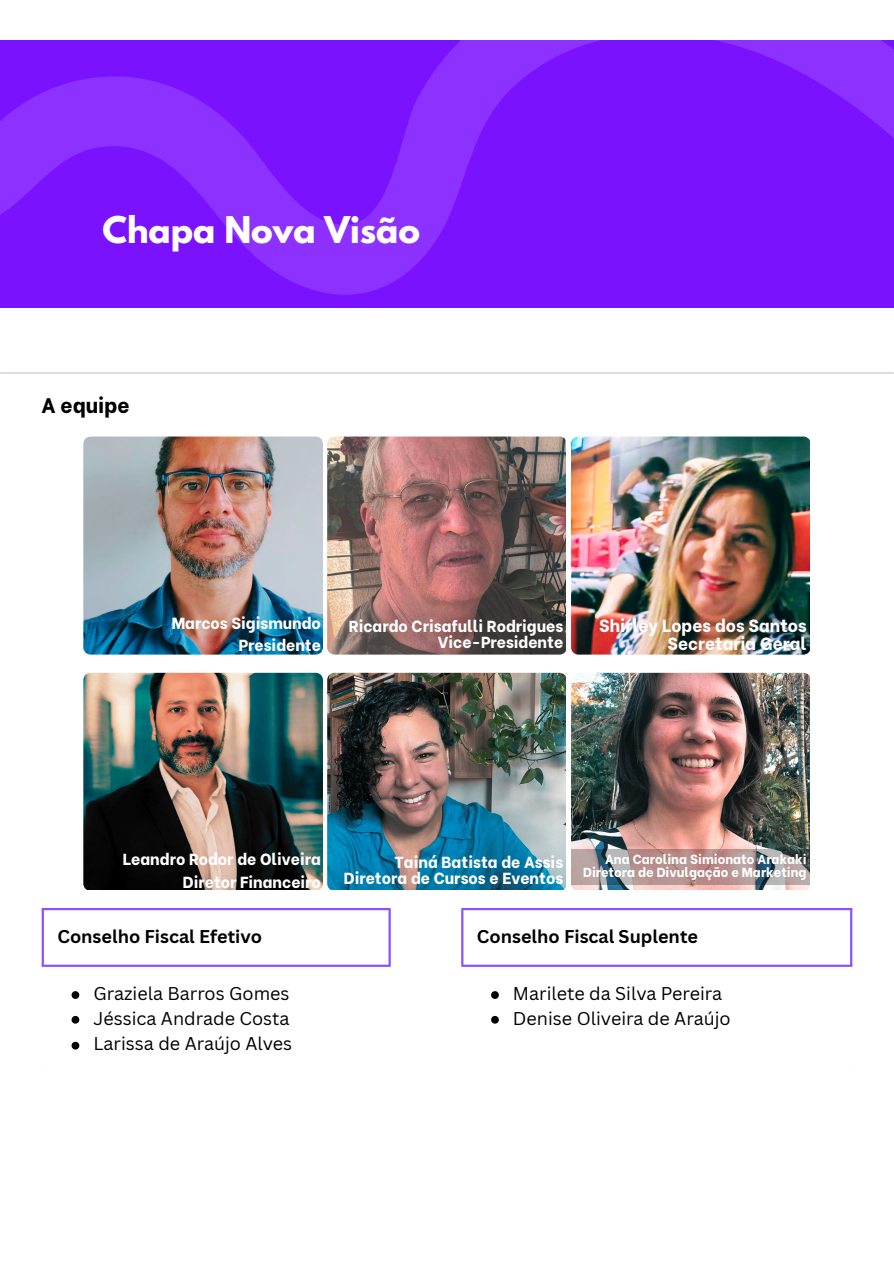
<style>
.page{position:relative;width:894px;height:1263px;background:#fff}
.page>*{position:absolute;margin:0;border:0;box-sizing:border-box;transform-origin:0 0}
.t1{font:700 32.55px "League Spartan";color:#fff}
.t2{font:800 21px "Be Vietnam";color:#000}
.t3{font:18px "Canva Sans";color:#000}
.t4{font:700 18px "Canva Sans";color:#000}
.t5{font:800 17.4px "Be Vietnam";color:#fff}
.t6{font:800 16.05px "Be Vietnam";color:#fff}
.t7{font:800 13.05px "Be Vietnam";color:#fff}
</style>
<div class="page">
<svg style="left:0;top:40px;width:893px;height:268px;background:#7e18ff"></svg>
<hr style="left:1px;top:372px;width:892px;height:2px;background:#bfc3c8">
<img style="left:83px;top:437px;width:239px;height:218px">
<img style="left:327px;top:437px;width:238px;height:218px">
<img style="left:571px;top:437px;width:238px;height:218px">
<img style="left:83px;top:673px;width:239px;height:217px">
<img style="left:327px;top:673px;width:238px;height:217px">
<img style="left:571px;top:673px;width:238px;height:217px">
<svg style="left:571px;top:850px;width:238px;height:35px;background:#a28e8f"></svg>
<svg style="left:72px;top:991px;width:7px;height:8px"></svg>
<svg style="left:72px;top:1016px;width:7px;height:8px"></svg>
<svg style="left:72px;top:1042px;width:7px;height:7px"></svg>
<svg style="left:491px;top:991px;width:7px;height:8px"></svg>
<svg style="left:491px;top:1016px;width:7px;height:8px"></svg>
<hr style="left:42px;top:910px;width:2px;height:55px;background:#8c52ff">
<hr style="left:388px;top:910px;width:2px;height:55px;background:#8c52ff">
<hr style="left:461px;top:910px;width:2px;height:55px;background:#8c52ff">
<hr style="left:849px;top:910px;width:3px;height:55px;background:#8c52ff">
<hr style="left:42px;top:908px;width:348px;height:2px;background:#8c52ff">
<hr style="left:461px;top:908px;width:391px;height:2px;background:#8c52ff">
<hr style="left:42px;top:965px;width:348px;height:2px;background:#8c52ff">
<hr style="left:461px;top:965px;width:391px;height:2px;background:#8c52ff">
<p class="t1" style="left:102px;top:214px;width:319px">Chapa Nova Visão</p>
<h2 class="t2" style="left:42px;top:388px;width:89px">A equipe</h2>
<p class="t6" style="left:172px;top:610px;width:151px">Marcos Sigismundo</p>
<p class="t6" style="left:239px;top:632px;width:84px">Presidente</p>
<p class="t6" style="left:349px;top:613px;width:216px">Ricardo Crisafulli Rodrigues</p>
<p class="t6" style="left:438px;top:629px;width:127px">Vice-Presidente</p>
<p class="t5" style="left:599px;top:611px;width:209px">Shirley Lopes dos Santos</p>
<p class="t5" style="left:667px;top:629px;width:140px">Secretaria Geral</p>
<p class="t6" style="left:123px;top:846px;width:200px">Leandro Rodor de Oliveira</p>
<p class="t6" style="left:183px;top:868px;width:139px">Diretor Financeiro</p>
<p class="t6" style="left:394px;top:849px;width:170px">Tainá Batista de Assis</p>
<p class="t6" style="left:344px;top:865px;width:221px">Diretora de Cursos e Eventos</p>
<p class="t7" style="left:605px;top:848px;width:203px">Ana Carolina Simionato Arakaki</p>
<p class="t7" style="left:583px;top:861px;width:225px">Diretora de Divulgação e Marketing</p>
<p class="t4" style="left:57px;top:924px;width:206px">Conselho Fiscal Efetivo</p>
<p class="t4" style="left:477px;top:924px;width:222px">Conselho Fiscal Suplente</p>
<p class="t3" style="left:93px;top:980px;width:197px">Graziela Barros Gomes</p>
<p class="t3" style="left:93px;top:1006px;width:198px">Jéssica Andrade Costa</p>
<p class="t3" style="left:93px;top:1031px;width:200px">Larissa de Araújo Alves</p>
<p class="t3" style="left:513px;top:980px;width:211px">Marilete da Silva Pereira</p>
<p class="t3" style="left:513px;top:1006px;width:219px">Denise Oliveira de Araújo</p>
</div>
